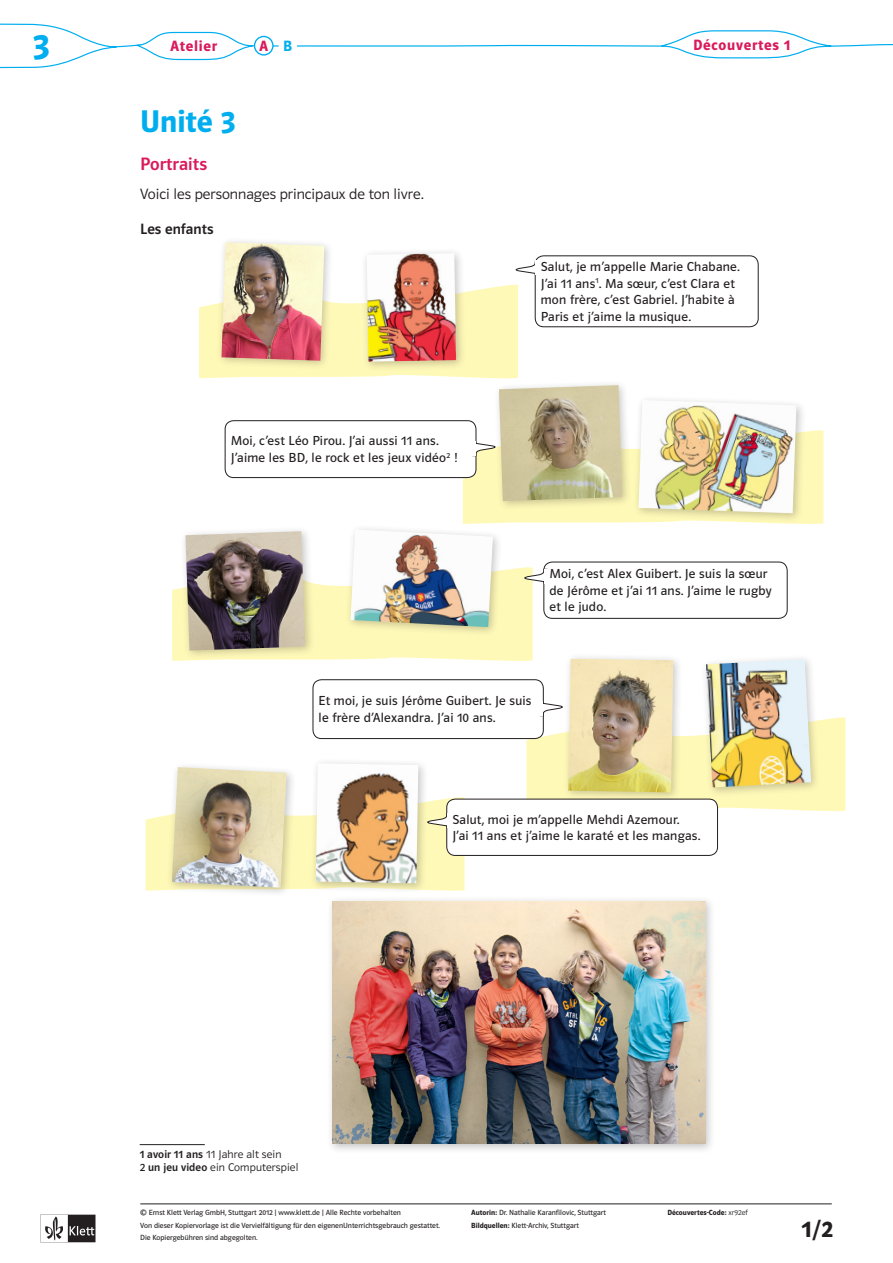
<style>
.page{position:relative;width:893px;height:1263px;background:#fff}
.page>*{position:absolute;margin:0;border:0;box-sizing:border-box;transform-origin:0 0}
.cda6_Kapitelnummer{font:36px "Polo ST11 K Hfett";color:#00aeef}
.t1{font:31.5px "Polo ST11 K Hfett";color:#00aeef}
.t2{font:24px "Polo ST11 K Hfett";color:#231f20}
.cda6_Titel_Aufgabe{font:18px "Polo ST11 K Krftg";letter-spacing:.005em;color:#d91a5b}
.cda6_text{font:15px "Polo ST11 K Leicht";color:#231f20}
.SB6_Kolumnentitel{font:15px "Polo ST11 K Hfett";letter-spacing:.05em;color:#d91a5b}
.cda6_text-2{font:15px "Polo ST11 K Krftg";color:#231f20}
.SB6_Kolumnentitel-2{font:15px "Polo ST11 K Hfett";color:#00aeef}
.SB7_Text_Sprechblase{font:13.2px/16.5px "Polo ST11 K Buch";letter-spacing:.02em;color:#231f20}
.cda6_Vokabular_Fussn{font:11.25px/13.5px "Polo ST11 K Leicht";letter-spacing:.01em;color:#231f20}
.PDF{font:7.5px/12.8px "Polo ST11 K Buch";color:#231f20}
.PDF-2{font:7.5px "Polo ST11 K Hfett";color:#231f20}
.s1{font-family:"Polo ST11 K Krftg"}
.s2{font-family:"Polo ST11 K Buch"}
.s3{font-family:"Polo ST11 K Leicht"}
.s4{font-family:"Polo ST11 K Hfett"}
</style>
<div class="page">
<svg style="left:40px;top:1214px;width:56px;height:28px"></svg>
<hr style="left:140px;top:1203px;width:692px;height:1px;background:#231f20">
<div style="left:326px;top:895px;width:389px;height:259px;background:#231f20;opacity:.25"></div>
<img style="left:333px;top:901px;width:372px;height:243px">
<svg style="left:199px;top:284px;width:319px;height:95px"></svg>
<div style="left:216px;top:237px;width:118px;height:134px;background:#231f20;opacity:.25"></div>
<img style="left:221px;top:242px;width:103px;height:119px">
<div style="left:361px;top:247px;width:105px;height:125px;background:#231f20;opacity:.25"></div>
<img style="left:367px;top:253px;width:89px;height:109px">
<img style="left:185px;top:531px;width:120px;height:33px">
<div style="left:345px;top:524px;width:158px;height:113px;background:#231f20;opacity:.25"></div>
<img style="left:350px;top:529px;width:143px;height:35px">
<div style="left:563px;top:653px;width:121px;height:150px;background:#231f20;opacity:.25"></div>
<img style="left:568px;top:659px;width:105px;height:43px">
<img style="left:706px;top:659px;width:105px;height:43px">
<div style="left:166px;top:761px;width:130px;height:136px;background:#231f20;opacity:.25"></div>
<img style="left:172px;top:767px;width:115px;height:26px">
<div style="left:310px;top:758px;width:118px;height:135px;background:#231f20;opacity:.25"></div>
<img style="left:316px;top:763px;width:102px;height:30px">
<img style="left:499px;top:385px;width:123px;height:42px">
<div style="left:633px;top:394px;width:173px;height:129px;background:#231f20;opacity:.25"></div>
<img style="left:638px;top:400px;width:158px;height:27px">
<hr style="left:140px;top:1144px;width:65px;height:1px;background:#231f20">
<div style="left:535px;top:256px;width:223px;height:71px;border:1px solid #231f20;border-radius:9px"></div>
<svg style="left:515px;top:261px;width:20px;height:14px"></svg>
<hr style="left:535px;top:261px;width:4px;height:14px;background:#fff">
<div style="left:225px;top:420px;width:251px;height:58px;border:1px solid #231f20;border-radius:9px"></div>
<img style="left:463px;top:427px;width:360px;height:99px">
<hr style="left:473px;top:442px;width:3px;height:14px;background:#fff">
<div style="left:544px;top:562px;width:243px;height:57px;border:1px solid #231f20;border-radius:9px"></div>
<img style="left:172px;top:564px;width:375px;height:97px">
<hr style="left:544px;top:569px;width:3px;height:14px;background:#fff">
<div style="left:446px;top:799px;width:272px;height:57px;border:1px solid #231f20;border-radius:9px"></div>
<img style="left:146px;top:793px;width:319px;height:100px">
<hr style="left:447px;top:813px;width:3px;height:14px;background:#fff">
<div style="left:313px;top:679px;width:231px;height:60px;border:1px solid #231f20;border-radius:9px"></div>
<img style="left:526px;top:702px;width:319px;height:112px">
<hr style="left:540px;top:702px;width:3px;height:14px;background:#fff">
<svg style="left:0;top:23px;width:893px;height:46px"></svg>
<p class="cda6_Kapitelnummer" style="left:33px;top:26px;width:19px">3</p>
<p class="SB6_Kolumnentitel" style="left:170px;top:38px;width:49px">Atelier</p>
<p class="SB6_Kolumnentitel" style="left:259px;top:37px;width:11px">A</p>
<p class="SB6_Kolumnentitel-2" style="left:283px;top:37px;width:11px">B</p>
<p class="SB6_Kolumnentitel" style="left:693px;top:36px;width:99px">Découvertes 1</p>
<p class="t1" style="left:140px;top:103px;width:97px">Unité 3</p>
<p class="cda6_Titel_Aufgabe" style="left:140px;top:154px;width:68px">Portraits</p>
<p class="cda6_text" style="left:140px;top:186px;width:285px">Voici les personnages principaux de ton livre.</p>
<p class="cda6_text-2" style="left:140px;top:221px;width:75px">Les enfants</p>
<p class="SB7_Text_Sprechblase" style="left:541px;top:259px;width:201px">Salut, je m’appelle Marie Chabane.<br>J’ai 11 ans<sup>1</sup>. Ma sœur, c’est Clara et mon frère, c’est Gabriel. J’habite à Paris et j’aime la musique.</p>
<p class="SB7_Text_Sprechblase" style="left:231px;top:433px;width:228px">Moi, c’est Léo Pirou. J’ai aussi 11 ans.<br>J’aime les BD, le rock et les jeux vidéo<sup>2</sup> !</p>
<p class="SB7_Text_Sprechblase" style="left:549px;top:566px;width:224px">Moi, c’est Alex Guibert. Je suis la sœur de Jérôme et j’ai 11 ans. J’aime le rugby et le judo.</p>
<p class="SB7_Text_Sprechblase" style="left:319px;top:693px;width:214px">Et moi, je suis Jérôme Guibert. Je suis le frère d’Alexandra. J’ai 10 ans.</p>
<p class="SB7_Text_Sprechblase" style="left:452px;top:811px;width:250px">Salut, moi je m’appelle Mehdi Azemour.<br>J’ai 11 ans et j’aime le karaté et les mangas.</p>
<p class="cda6_Vokabular_Fussn" style="left:140px;top:1147px;width:160px"><span class="s1">1 avoir 11 ans</span> 11 Jahre alt sein<br><span class="s2">2</span> <span class="s1">un jeu video</span> ein Computerspiel</p>
<p class="PDF" style="left:140px;top:1206px;width:262px">© Ernst Klett Verlag GmbH, Stuttgart 2012 | www.klett.de | Alle Rechte vorbehalten</p>
<p class="PDF-2" style="left:667px;top:1208px;width:82px">Découvertes-Code: <span class="s3">xr92ef</span></p>
<p class="PDF" style="left:140px;top:1219px;width:301px">Von dieser Kopiervorlage ist die Vervielfältigung für den eigenenUnterrichtsgebrauch gestattet.<br>Die Kopiergebühren sind abgegolten.</p>
<p class="PDF" style="left:471px;top:1206px;width:137px"><span class="s4">Autorin:</span> Dr. Nathalie Karanfilovic, Stuttgart<br><span class="s4">Bildquellen:</span> Klett-Archiv, Stuttgart</p>
<p class="t2" style="left:802px;top:1216px;width:33px">1/2</p>
</div>
